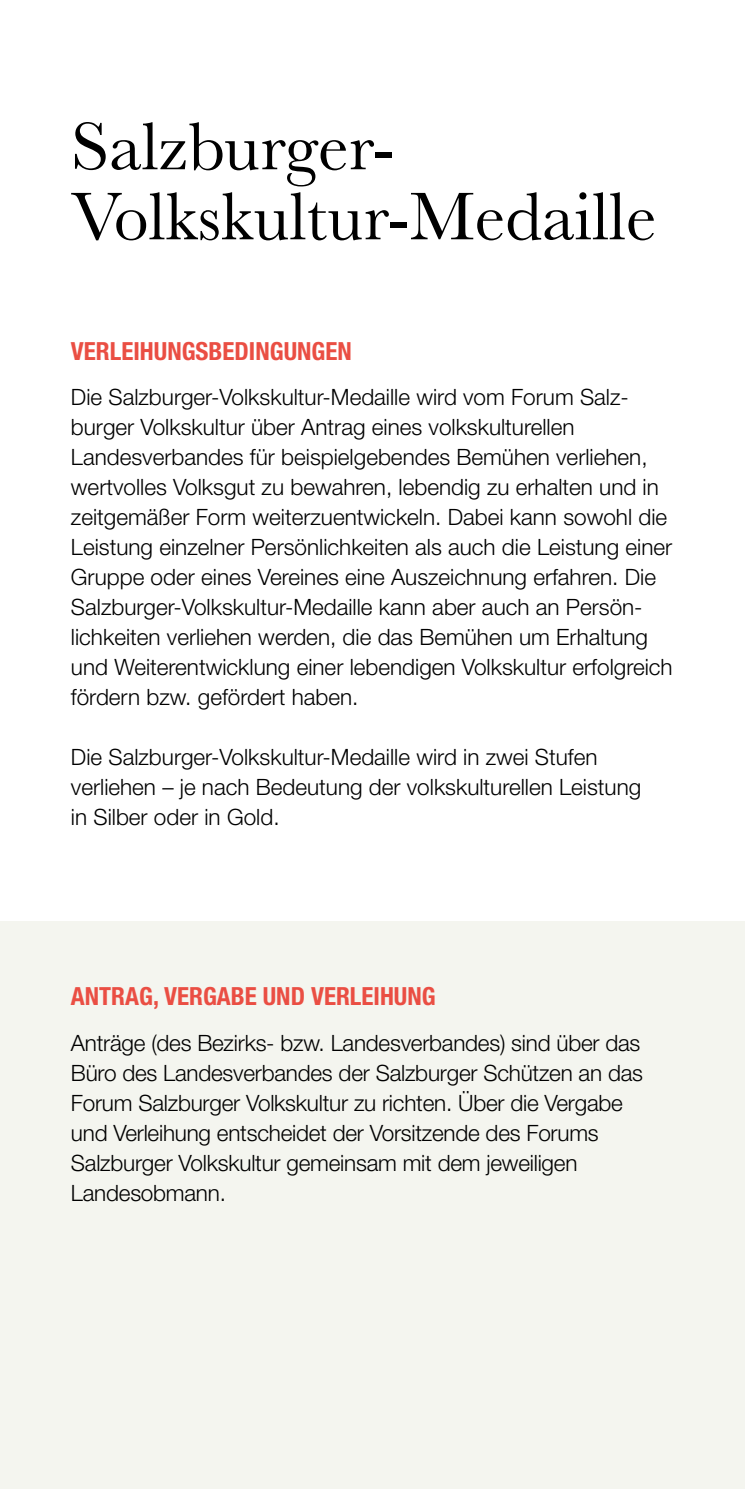
<style>
.page{position:relative;width:745px;height:1489px;background:#fff}
.page>*{position:absolute;margin:0;border:0;box-sizing:border-box;transform-origin:0 0}
.t1{font:70px/70px "Baskerville";color:#000}
.t2{font:700 condensed 25px "Helvetica Neue LT";color:#ea4e43}
.t3{font:300 22.5px/30px "Helvetica Neue LT";color:#000}
</style>
<div class="page">
<div style="left:0;top:921px;width:744px;height:567px;background:#f4f5ef"></div>
<h1 class="t1" style="left:71px;top:113px;width:586px">Salzburger-<br>Volks kultur-Medaille</h1>
<p class="t2" style="left:71px;top:336px;width:282px">VERLEIHUNGSBEDINGUNGEN</p>
<p class="t3" style="left:71px;top:382px;width:603px">Die Salzburger-Volkskultur-Medaille wird vom Forum Salz&shy;burger Volkskultur über Antrag eines volkskulturellen Landesverbandes für beispielgebendes Bemühen verliehen, wertvolles Volksgut zu bewahren, lebendig zu erhalten und in zeitgemäßer Form weiterzuentwickeln. Dabei kann sowohl die Leistung einzelner Persönlichkeiten als auch die Leistung einer Gruppe oder eines Vereines eine Auszeichnung erfahren. Die Salzburger-Volkskultur-Medaille kann aber auch an Persön&shy;lichkeiten verliehen werden, die das Bemühen um Erhaltung und Weiterentwicklung einer lebendigen Volkskultur erfolgreich fördern bzw. gefördert haben.</p>
<p class="t3" style="left:71px;top:741px;width:571px">Die Salzburger-Volkskultur-Medaille wird in zwei Stufen verliehen – je nach Bedeutung der volkskulturellen Leistung in Silber oder in Gold.</p>
<p class="t2" style="left:71px;top:980px;width:366px">ANTRAG, VERGABE UND VERLEIHUNG</p>
<p class="t3" style="left:71px;top:1027px;width:573px">Anträge (des Bezirks- bzw. Landesverbandes) sind über das Büro des Landesverbandes der Salzburger Schützen an das Forum Salzburger Volkskultur zu richten. Über die Vergabe und Verleihung entscheidet der Vorsitzende des Forums Salzburger Volkskultur gemeinsam mit dem jeweiligen Landesobmann.</p>
</div>
